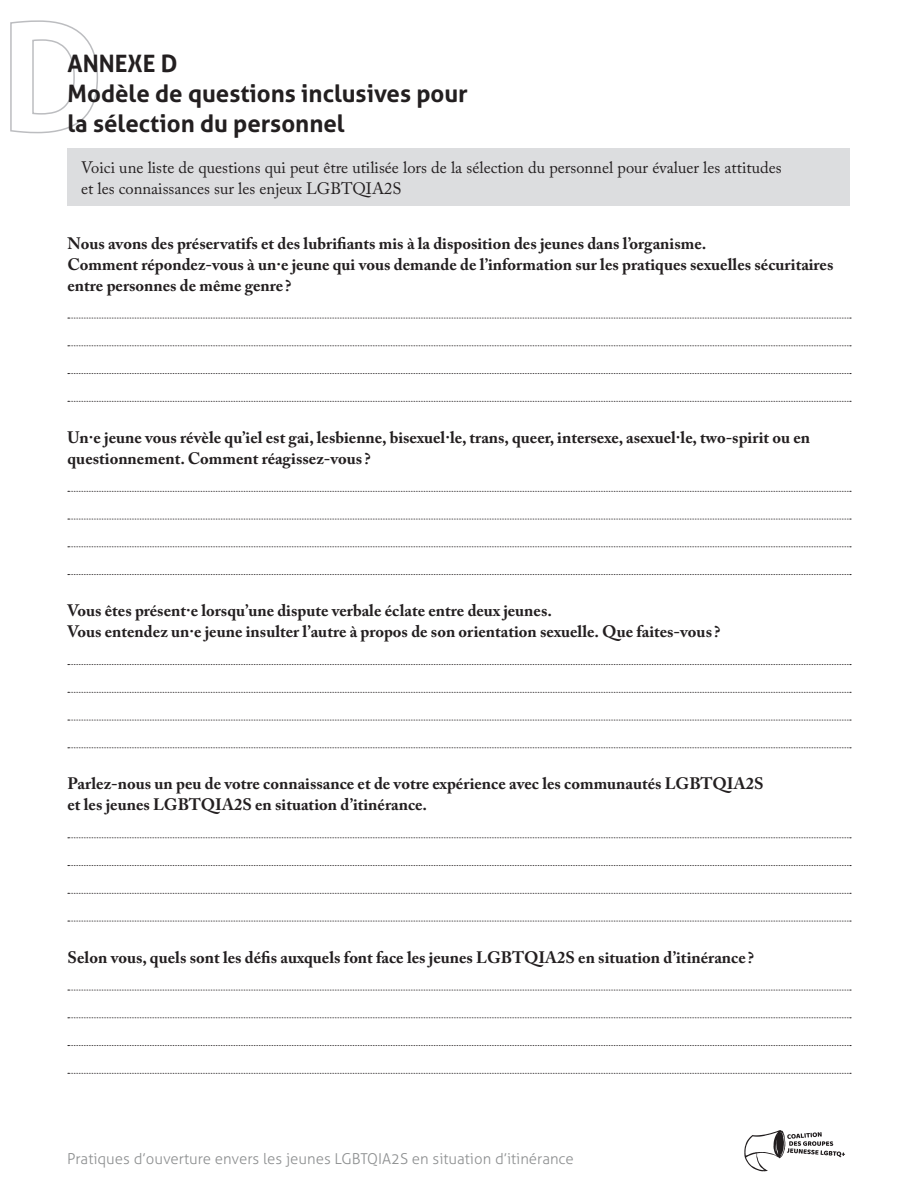
<style>
.page{position:relative;width:918px;height:1188px;background:#fff}
.page>*{position:absolute;margin:0;border:0;box-sizing:border-box;transform-origin:0 0}
.t1{font:700 24px/30px "Aller";color:#231f20}
.t2{font:700 16.5px/21px "Adobe Caslon Pro";color:#231f20}
.t3{font:16.5px/21px "Adobe Caslon Pro";color:#231f20}
.t4{font:300 15px "Aller";color:#8e9091}
</style>
<div class="page">
<svg style="left:744px;top:1130px;width:101px;height:41px"></svg>
<div style="left:68px;top:148px;width:782px;height:58px;background:#dcdddf"></div>
<svg style="left:10px;top:20px;width:88px;height:114px"></svg>
<svg style="left:68px;top:318px;width:783px;height:1px"></svg>
<svg style="left:68px;top:345px;width:783px;height:1px"></svg>
<svg style="left:68px;top:373px;width:783px;height:1px"></svg>
<svg style="left:68px;top:401px;width:783px;height:1px"></svg>
<svg style="left:68px;top:491px;width:783px;height:1px"></svg>
<svg style="left:68px;top:519px;width:783px;height:1px"></svg>
<svg style="left:68px;top:546px;width:783px;height:1px"></svg>
<svg style="left:68px;top:574px;width:783px;height:1px"></svg>
<svg style="left:68px;top:664px;width:783px;height:1px"></svg>
<svg style="left:68px;top:692px;width:783px;height:1px"></svg>
<svg style="left:68px;top:720px;width:783px;height:1px"></svg>
<svg style="left:68px;top:747px;width:783px;height:1px"></svg>
<svg style="left:68px;top:837px;width:783px;height:1px"></svg>
<svg style="left:68px;top:865px;width:783px;height:1px"></svg>
<svg style="left:68px;top:893px;width:783px;height:1px"></svg>
<svg style="left:68px;top:921px;width:783px;height:1px"></svg>
<svg style="left:68px;top:990px;width:783px;height:1px"></svg>
<svg style="left:68px;top:1017px;width:783px;height:1px"></svg>
<svg style="left:68px;top:1045px;width:783px;height:1px"></svg>
<svg style="left:68px;top:1073px;width:783px;height:1px"></svg>
<h1 class="t1" style="left:68px;top:48px;width:402px">ANNEXE D<br>Modèle de questions inclusives pour la sélection du personnel</h1>
<p class="t3" style="left:81px;top:157px;width:702px">Voici une liste de questions qui peut être utilisée lors de la sélection du personnel pour évaluer les attitudes et les connaissances sur les enjeux LGBTQIA2S</p>
<p class="t2" style="left:68px;top:232px;width:767px">Nous avons des préservatifs et des lubrifiants mis à la disposition des jeunes dans l’organisme.<br>Comment répondez-vous à un·e jeune qui vous demande de l’information sur les pratiques sexuelles sécuritaires entre personnes de même genre ?</p>
<p class="t2" style="left:68px;top:427px;width:744px">Un·e jeune vous révèle qu’iel est gai, lesbienne, bisexuel·le, trans, queer, intersexe, asexuel·le, two-spirit ou en questionnement. Comment réagissez-vous?</p>
<p class="t2" style="left:68px;top:600px;width:654px">Vous êtes présent·e lorsqu’une dispute verbale éclate entre deux jeunes.<br>Vous entendez un·e jeune insulter l’autre à propos de son orientation sexuelle. Que faites-vous?</p>
<p class="t2" style="left:68px;top:773px;width:697px">Parlez-nous un peu de votre connaissance et de votre expérience avec les communautés LGBTQIA2S et les jeunes LGBTQIA2S en situation d’itinérance.</p>
<p class="t2" style="left:68px;top:947px;width:688px">Selon vous, quels sont les défis auxquels font face les jeunes LGBTQIA2S en situation d’itinérance ?</p>
<p class="t4" style="left:67px;top:1150px;width:508px">Pratiques d’ouverture envers les jeunes LGBTQIA2S en situation d’itinérance</p>
</div>
